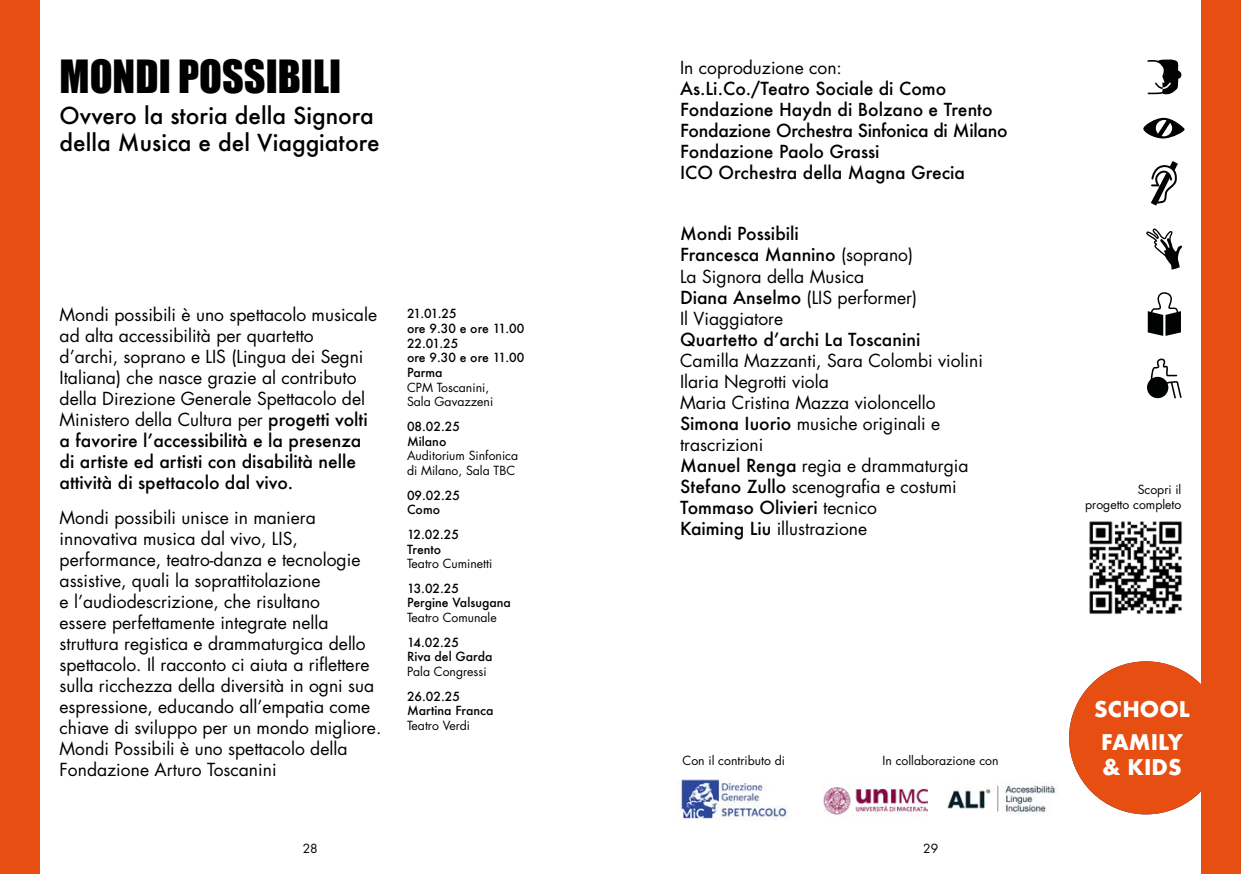
<style>
.page{position:relative;width:1241px;height:874px;background:#fff}
.page>*{position:absolute;margin:0;border:0;box-sizing:border-box;transform-origin:0 0}
.t1{font:42px "Impact";color:#000}
.t2{font:700 24.5px "Futura";color:#fff}
.t3{font:500 22.75px/26.2px "Futura";color:#000}
.t4{font:700 21px "Futura";color:#fff}
.testo{font:17.5px/21px "Futura Std";color:#000}
.testo-2{font:500 17.5px "Futura";color:#000}
.t5{font:12.25px "Futura Std";color:#000}
.t6{font:500 12.25px "Futura";color:#000}
.s1{font-family:"Futura";font-weight:500}
.s2{font-family:"Futura Std";font-weight:400}
</style>
<div class="page">
<div style="left:0;top:0;width:39px;height:873px;background:#e74e12"></div>
<div style="left:1201px;top:0;width:39px;height:873px;background:#e74e12"></div>
<div style="left:1068px;top:661px;width:154px;height:153px;background:#e74e12;border-radius:50%"></div>
<img style="left:1089px;top:521px;width:93px;height:94px">
<img style="left:676px;top:779px;width:112px;height:41px">
<img style="left:947px;top:784px;width:110px;height:30px">
<img style="left:823px;top:787px;width:104px;height:30px">
<svg style="left:1147px;top:59px;width:34px;height:35px"></svg>
<svg style="left:1143px;top:118px;width:42px;height:20px"></svg>
<svg style="left:1150px;top:161px;width:27px;height:44px"></svg>
<svg style="left:1146px;top:376px;width:22px;height:22px"></svg>
<svg style="left:1150px;top:358px;width:31px;height:40px"></svg>
<svg style="left:1146px;top:228px;width:36px;height:41px"></svg>
<svg style="left:1147px;top:292px;width:33px;height:44px"></svg>
<hr style="left:1088px;top:537px;width:65px;height:1px;background:#275b9b">
<hr style="left:1088px;top:562px;width:86px;height:1px;background:#275b9b">
<hr style="left:1088px;top:587px;width:95px;height:1px;background:#275b9b">
<hr style="left:1088px;top:612px;width:89px;height:1px;background:#275b9b">
<p class="t1" style="left:60px;top:44px;width:283px">MONDI POSSIBILI</p>
<p class="t3" style="left:60px;top:102px;width:321px">Ovvero la storia della Signora della Musica e del Viaggiatore</p>
<p class="testo" style="left:60px;top:303px;width:319px">Mondi possibili è uno spettacolo musicale ad alta accessibilità per quartetto<br>d’archi, soprano e LIS (Lingua dei Segni Italiana) che nasce grazie al contributo della Direzione Generale Spettacolo del Ministero della Cultura per <span class="s1">progetti volti a favorire l’accessibilità e la presenza di artiste ed artisti con disabilità nelle attività di spettacolo dal vivo.</span></p>
<p class="testo" style="left:60px;top:506px;width:323px">Mondi possibili unisce in maniera innovativa musica dal vivo, LIS, performance, teatro-danza e tecnologie assistive, quali la soprattitolazione<br>e l’audiodescrizione, che risultano<br>essere perfettamente integrate nella struttura registica e drammaturgica dello spettacolo. Il racconto ci aiuta a riflettere sulla ricchezza della diversità in ogni sua espressione, educando all’empatia come chiave di sviluppo per un mondo migliore.</p>
<p class="testo" style="left:60px;top:737px;width:289px">Mondi Possibili è uno spettacolo della</p>
<p class="testo" style="left:60px;top:758px;width:218px">Fondazione Arturo Toscanini</p>
<p class="t6" style="left:407px;top:305px;width:51px">21.01.25</p>
<p class="t6" style="left:407px;top:319px;width:119px">ore 9.30 e ore 11.00</p>
<p class="t6" style="left:407px;top:334px;width:53px">22.01.25</p>
<p class="t6" style="left:407px;top:349px;width:119px">ore 9.30 e ore 11.00</p>
<p class="t6" style="left:407px;top:364px;width:37px">Parma</p>
<p class="t5" style="left:407px;top:379px;width:84px">CPM Toscanini,</p>
<p class="t5" style="left:407px;top:394px;width:88px">Sala Gavazzeni</p>
<p class="t6" style="left:407px;top:417px;width:54px">08.02.25</p>
<p class="t6" style="left:407px;top:432px;width:41px">Milano</p>
<p class="t5" style="left:407px;top:448px;width:113px">Auditorium Sinfonica</p>
<p class="t5" style="left:407px;top:462px;width:110px">di Milano, Sala TBC</p>
<p class="t6" style="left:407px;top:486px;width:54px">09.02.25</p>
<p class="t6" style="left:407px;top:501px;width:35px">Como</p>
<p class="t6" style="left:407px;top:525px;width:53px">12.02.25</p>
<p class="t6" style="left:407px;top:540px;width:36px">Trento</p>
<p class="t5" style="left:407px;top:555px;width:87px">Teatro Cuminetti</p>
<p class="t6" style="left:407px;top:579px;width:54px">13.02.25</p>
<p class="t6" style="left:407px;top:594px;width:105px">Pergine Valsugana</p>
<p class="t5" style="left:407px;top:609px;width:91px">Teatro Comunale</p>
<p class="t6" style="left:407px;top:633px;width:53px">14.02.25</p>
<p class="t6" style="left:407px;top:648px;width:87px">Riva del Garda</p>
<p class="t5" style="left:407px;top:663px;width:81px">Pala Congressi</p>
<p class="t6" style="left:407px;top:687px;width:54px">26.02.25</p>
<p class="t6" style="left:407px;top:702px;width:88px">Martina Franca</p>
<p class="t5" style="left:407px;top:717px;width:65px">Teatro Verdi</p>
<p class="testo" style="left:680px;top:57px;width:163px">In coproduzione con:</p>
<p class="testo-2" style="left:680px;top:76px;width:268px">As.Li.Co./Teatro Sociale di Como</p>
<p class="testo-2" style="left:680px;top:97px;width:314px">Fondazione Haydn di Bolzano e Trento</p>
<p class="testo-2" style="left:680px;top:118px;width:329px">Fondazione Orchestra Sinfonica di Milano</p>
<p class="testo-2" style="left:680px;top:139px;width:201px">Fondazione Paolo Grassi</p>
<p class="testo-2" style="left:680px;top:160px;width:286px">ICO Orchestra della Magna Grecia</p>
<p class="testo-2" style="left:680px;top:222px;width:120px">Mondi Possibili</p>
<p class="testo-2" style="left:680px;top:243px;width:234px">Francesca Mannino <span class="s2">(soprano)</span></p>
<p class="testo" style="left:680px;top:265px;width:186px">La Signora della Musica</p>
<p class="testo" style="left:680px;top:286px;width:238px"><span class="s1">Diana Anselmo</span> (LIS performer)</p>
<p class="testo" style="left:680px;top:307px;width:105px">Il Viaggiatore</p>
<p class="testo-2" style="left:680px;top:327px;width:242px">Quartetto d’archi La Toscanini</p>
<p class="testo" style="left:680px;top:349px;width:304px">Camilla Mazzanti, Sara Colombi violini</p>
<p class="testo" style="left:680px;top:370px;width:150px">Ilaria Negrotti viola</p>
<p class="testo" style="left:680px;top:391px;width:257px">Maria Cristina Mazza violoncello</p>
<p class="testo" style="left:680px;top:412px;width:262px"><span class="s1">Simona Iuorio</span> musiche originali e trascrizioni</p>
<p class="testo" style="left:680px;top:454px;width:290px"><span class="s1">Manuel Renga</span> regia e drammaturgia</p>
<p class="testo" style="left:680px;top:475px;width:278px"><span class="s1">Stefano Zullo</span> scenografia e costumi</p>
<p class="testo-2" style="left:680px;top:495px;width:198px">Tommaso Olivieri <span class="s2">tecnico</span></p>
<p class="testo" style="left:680px;top:517px;width:189px"><span class="s1">Kaiming Liu</span> illustrazione</p>
<p class="t5" style="left:682px;top:752px;width:104px">Con il contributo di</p>
<p class="t5" style="left:882px;top:752px;width:117px">In collaborazione con</p>
<p class="t5" style="left:302px;top:840px;width:17px">28</p>
<p class="t5" style="left:923px;top:840px;width:17px">29</p>
<p class="t5" style="left:1137px;top:481px;width:45px">Scopri il</p>
<p class="t5" style="left:1084px;top:496px;width:98px">progetto completo</p>
<p class="t4" style="left:1093px;top:693px;width:97px">SCHOOL</p>
<p class="t4" style="left:1100px;top:726px;width:83px">FAMILY</p>
<p class="t4" style="left:1102px;top:751px;width:81px">&amp; KIDS</p>
<h2 class="t2" style="left:1089px;top:718px;width:103px">SCUOLE</h2>
</div>
